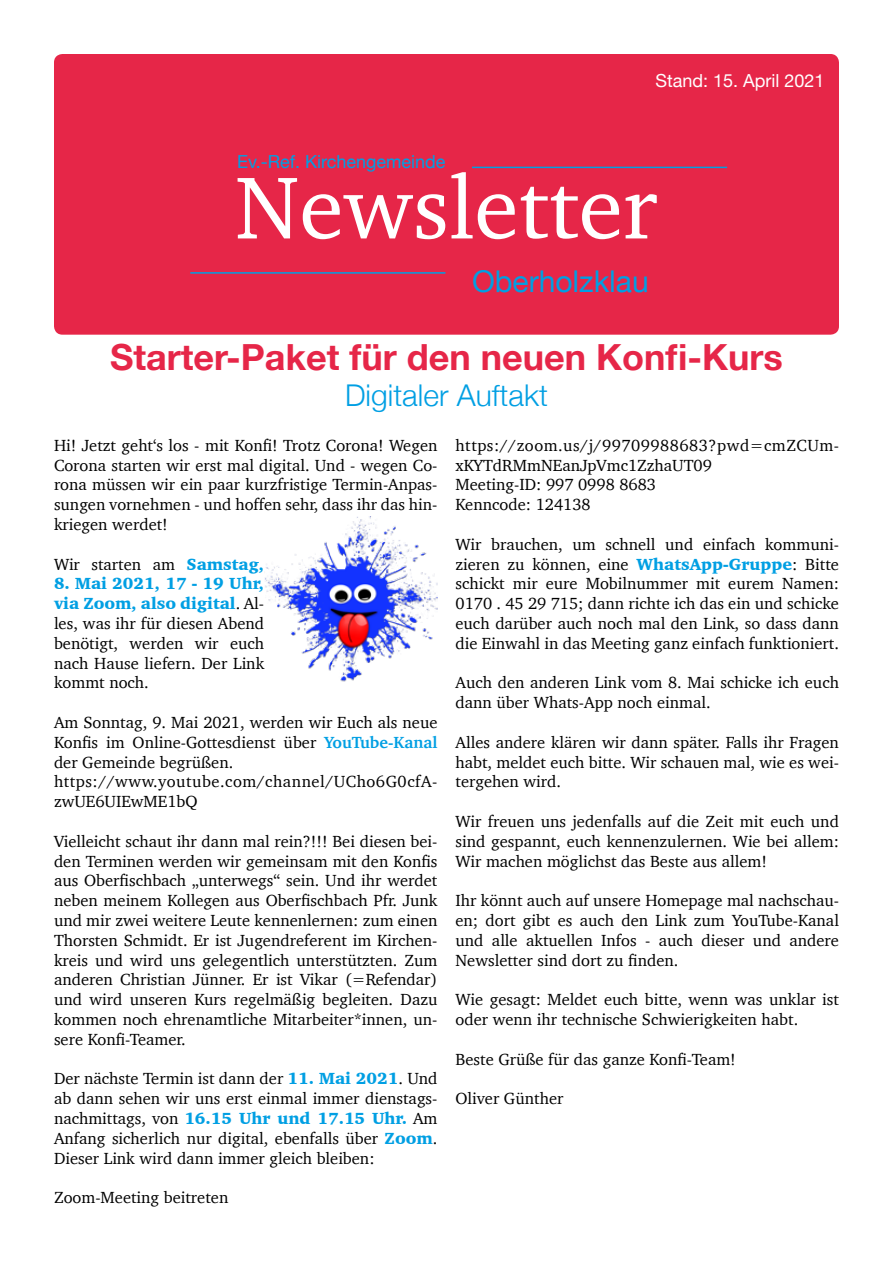
<style>
.page{position:relative;width:893px;height:1263px;background:#fff}
.page>*{position:absolute;margin:0;border:0;box-sizing:border-box;transform-origin:0 0}
.t1{font:90px "Charter";color:#fff}
.t2{font:700 36px "Helvetica Neue";color:#e62648}
.t3{font:300 30px "Helvetica Neue";color:#009fe3}
.t4{font:30px "Helvetica Neue";color:#009fe3}
.t5{font:18px "Helvetica Neue";color:#009fe3}
.t6{font:18px "Helvetica Neue";color:#fff}
.t7{font:16.5px/19.8px "Charter";color:#000;text-align:justify}
.s1{font-weight:900;color:#009fe3}
.s2{font-weight:700;color:#009fe3}
</style>
<div class="page">
<div style="left:54px;top:54px;width:785px;height:281px;background:#e62648;border-radius:9px"></div>
<hr style="left:472px;top:167px;width:255px;height:1px;background:#009fe3">
<hr style="left:190px;top:272px;width:255px;height:2px;background:#009fe3">
<img style="left:265px;top:517px;width:172px;height:165px">
<p class="t6" style="left:655px;top:68px;width:171px">Stand: 15. April 2021</p>
<p class="t5" style="left:237px;top:149px;width:210px">Ev.-Ref. Kirchengemeinde</p>
<h1 class="t1" style="left:235px;top:130px;width:424px">Newsletter</h1>
<h3 class="t4" style="left:472px;top:260px;width:178px">Oberholzklau</h3>
<h2 class="t2" style="left:110px;top:329px;width:674px">Starter-Paket für den neuen Konfi-Kurs</h2>
<h3 class="t3" style="left:345px;top:371px;width:204px">Digitaler Auftakt</h3>
<p class="t7" style="left:54px;top:435px;width:385px">Hi! Jetzt geht‘s los - mit Konfi! Trotz Corona! Wegen Corona starten wir erst mal digital. Und - wegen Co&shy;rona müssen wir ein paar kurzfristige Termin-Anpas&shy;sungen vornehmen - und hoffen sehr, dass ihr das hin&shy;kriegen werdet!</p>
<p class="t7" style="left:54px;top:554px;width:212px">Wir starten am <span class="s1">Samstag,</span></p>
<p class="t7" style="left:54px;top:574px;width:212px"><span class="s1">8. Mai 2021, 17 - 19 Uhr, via Zoom, also digital</span>. Al&shy;les, was ihr für diesen Abend benötigt, werden wir euch nach Hause liefern. Der Link kommt noch.</p>
<p class="t7" style="left:54px;top:712px;width:385px;text-align:left">Am Sonntag, 9. Mai 2021, werden wir Euch als neue Konfis im Online-Gottesdienst über <span class="s2">YouTube-Kanal </span>der Gemeinde begrüßen. https://www.youtube.com/channel/UCho6G0cfA&shy;zwUE6UIEwME1bQ</p>
<p class="t7" style="left:54px;top:831px;width:385px">Vielleicht schaut ihr dann mal rein?!!! Bei diesen bei&shy;den Terminen werden wir gemeinsam mit den Konfis aus Oberfischbach „unterwegs“ sein. Und ihr werdet neben meinem Kollegen aus Oberfischbach Pfr. Junk und mir zwei weitere Leute kennenlernen: zum einen Thorsten Schmidt. Er ist Jugendreferent im Kirchen&shy;kreis und wird uns gelegentlich unterstützten. Zum anderen Christian Jünner. Er ist Vikar (=Refendar) und wird unseren Kurs regelmäßig begleiten. Dazu kommen noch ehrenamtliche Mitarbeiter*innen, un&shy;sere Konfi-Teamer.</p>
<p class="t7" style="left:54px;top:1069px;width:385px">Der nächste Termin ist dann der <span class="s1">11. Mai 2021</span>. Und ab dann sehen wir uns erst einmal immer dienstags&shy;nachmittags, von <span class="s1">16.15 Uhr und 17.15 Uhr.</span> Am Anfang sicherlich nur digital, ebenfalls über <span class="s1">Zoom</span>.<br>Dieser Link wird dann immer gleich bleiben:</p>
<p class="t7" style="left:54px;top:1187px;width:176px">Zoom-Meeting beitreten</p>
<p class="t7" style="left:455px;top:435px;width:385px;text-align:left">https://zoom.us/j/99709988683?pwd=cmZCUm&shy;xKYTdRMmNEanJpVmc1ZzhaUT09<br>Meeting-ID: 997 0998 8683<br>Kenncode: 124138</p>
<p class="t7" style="left:455px;top:534px;width:385px">Wir brauchen, um schnell und einfach kommuni&shy;zieren zu können, eine <span class="s1">WhatsApp-Gruppe</span>: Bitte schickt mir eure Mobilnummer mit eurem Namen:<br>0170 . 45 29 715; dann richte ich das ein und schicke euch darüber auch noch mal den Link, so dass dann die Einwahl in das Meeting ganz einfach funktioniert.</p>
<p class="t7" style="left:455px;top:673px;width:385px">Auch den anderen Link vom 8. Mai schicke ich euch dann über Whats-App noch einmal.</p>
<p class="t7" style="left:455px;top:732px;width:385px">Alles andere klären wir dann später. Falls ihr Fragen habt, meldet euch bitte. Wir schauen mal, wie es wei&shy;tergehen wird.</p>
<p class="t7" style="left:455px;top:811px;width:385px">Wir freuen uns jedenfalls auf die Zeit mit euch und sind gespannt, euch kennenzulernen. Wie bei allem:<br>Wir machen möglichst das Beste aus allem!</p>
<p class="t7" style="left:455px;top:890px;width:385px">Ihr könnt auch auf unsere Homepage mal nachschau&shy;en; dort gibt es auch den Link zum YouTube-Kanal und alle aktuellen Infos - auch dieser und andere Newsletter sind dort zu finden.</p>
<p class="t7" style="left:455px;top:989px;width:385px">Wie gesagt: Meldet euch bitte, wenn was unklar ist oder wenn ihr technische Schwierigkeiten habt.</p>
<p class="t7" style="left:455px;top:1049px;width:282px">Beste Grüße für das ganze Konfi-Team!</p>
<p class="t7" style="left:455px;top:1088px;width:109px">Oliver Günther</p>
</div>
